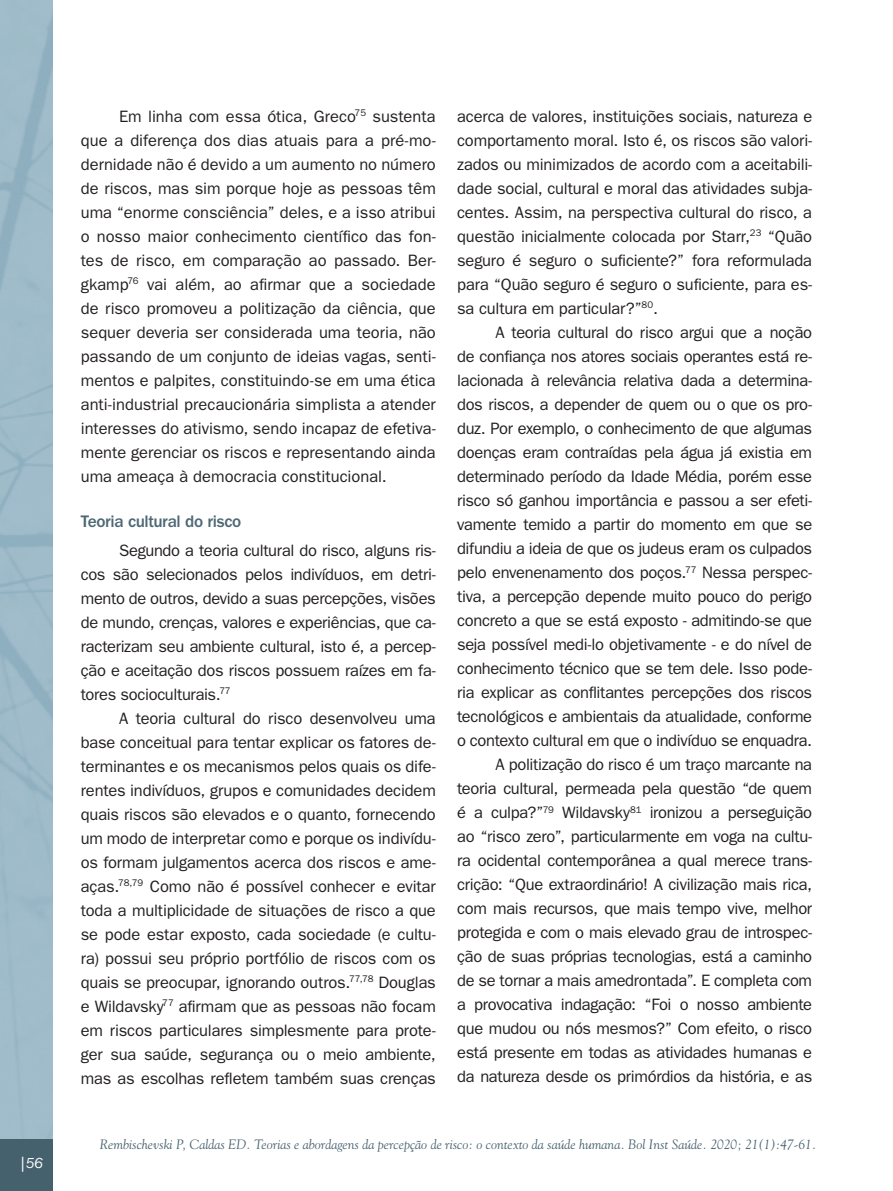
<style>
.page{position:relative;width:893px;height:1191px;background:#fff}
.page>*{position:absolute;margin:0;border:0;box-sizing:border-box;transform-origin:0 0}
.t1{font:500 17.25px "ITC Franklin Gothic Std";letter-spacing:-.025em;color:#4d6875}
.t2{font:16.5px/24px "ITC Franklin Gothic Std";letter-spacing:-.02em;color:#231f20;text-align:justify}
.t3{font:italic 15px "ITC Franklin Gothic Std";color:#fff}
.t4{font:italic 13.5px "Goudy Std";color:#46616e}
</style>
<div class="page">
<div style="left:0;top:1139px;width:53px;height:52px;background:#46616e"></div>
<p class="t3" style="left:19px;top:1154px;width:26px">| 56</p>
<p class="t2" style="left:81px;top:104px;width:357px;text-indent:38px">Em linha com essa ótica, Greco<sup>75</sup> sustenta que a diferença dos dias atuais para a pré-mo&shy;dernidade não é devido a um aumento no número de riscos, mas sim porque hoje as pessoas têm uma “enorme consciência” deles, e a isso atribui o nosso maior conhecimento científico das fon&shy;tes de risco, em comparação ao passado. Ber&shy;gkamp<sup>76</sup> vai além, ao afirmar que a sociedade de risco promoveu a politização da ciência, que sequer deveria ser considerada uma teoria, não passando de um conjunto de ideias vagas, senti&shy;mentos e palpites, constituindo-se em uma ética anti-industrial precaucionária simplista a atender interesses do ativismo, sendo incapaz de efetiva&shy;mente gerenciar os riscos e representando ainda uma ameaça à democracia constitucional.</p>
<p class="t1" style="left:81px;top:512px;width:162px">Teoria cultural do risco</p>
<p class="t2" style="left:81px;top:538px;width:357px;text-indent:38px">Segundo a teoria cultural do risco, alguns ris&shy;cos são selecionados pelos indivíduos, em detri&shy;mento de outros, devido a suas percepções, visões de mundo, crenças, valores e experiências, que ca&shy;racterizam seu ambiente cultural, isto é, a percep&shy;ção e aceitação dos riscos possuem raízes em fa&shy;tores socioculturais.<sup>77</sup></p>
<p class="t2" style="left:81px;top:706px;width:357px;text-indent:38px">A teoria cultural do risco desenvolveu uma base conceitual para tentar explicar os fatores de&shy;terminantes e os mecanismos pelos quais os dife&shy;rentes indivíduos, grupos e comunidades decidem quais riscos são elevados e o quanto, fornecendo um modo de interpretar como e porque os indivídu&shy;os formam julgamentos acerca dos riscos e ame&shy;aças.<sup>78,79</sup> Como não é possível conhecer e evitar toda a multiplicidade de situações de risco a que se pode estar exposto, cada sociedade (e cultu&shy;ra) possui seu próprio portfólio de riscos com os quais se preocupar, ignorando outros.<sup>77,78</sup> Douglas e Wildavsky<sup>77</sup> afirmam que as pessoas não focam em riscos particulares simplesmente para prote&shy;ger sua saúde, segurança ou o meio ambiente, mas as escolhas refletem também suas crenças</p>
<p class="t2" style="left:457px;top:104px;width:357px">acerca de valores, instituições sociais, natureza e comportamento moral. Isto é, os riscos são valori&shy;zados ou minimizados de acordo com a aceitabili&shy;dade social, cultural e moral das atividades subja&shy;centes. Assim, na perspectiva cultural do risco, a questão inicialmente colocada por Starr,<sup>23</sup> “Quão seguro é seguro o suficiente?” fora reformulada para “Quão seguro é seguro o suficiente, para es&shy;sa cultura em particular?”<sup>80</sup>.</p>
<p class="t2" style="left:457px;top:320px;width:357px;text-align:right">A teoria cultural do risco argui que a noção<br>de confiança nos atores sociais operantes está re&shy;lacionada à relevância relativa dada a determina&shy;dos riscos, a depender de quem ou o que os pro&shy;duz. Por exemplo, o conhecimento de que algumas doenças eram contraídas pela água já existia em determinado período da Idade Média, porém esse risco só ganhou importância e passou a ser efeti&shy;vamente temido a partir do momento em que se difundiu a ideia de que os judeus eram os culpados pelo envenenamento dos poços.<sup>77</sup> Nessa perspec&shy;tiva, a percepção depende muito pouco do perigo concreto a que se está exposto - admitindo-se que seja possível medi-lo objetivamente - e do nível de conhecimento técnico que se tem dele. Isso pode&shy;ria explicar as conflitantes percepções dos riscos tecnológicos e ambientais da atualidade, conforme o contexto cultural em que o indivíduo se enquadra.<br>A politização do risco é um traço marcante na teoria cultural, permeada pela questão “de quem é a culpa?”<sup>79</sup> Wildavsky<sup>81</sup> ironizou a perseguição ao “risco zero”, particularmente em voga na cultu&shy;ra ocidental contemporânea a qual merece trans&shy;crição: “Que extraordinário! A civilização mais rica, com mais recursos, que mais tempo vive, melhor protegida e com o mais elevado grau de introspec&shy;ção de suas próprias tecnologias, está a caminho de se tornar a mais amedrontada”. E completa com a provocativa indagação: “Foi o nosso ambiente que mudou ou nós mesmos?” Com efeito, o risco está presente em todas as atividades humanas e da natureza desde os primórdios da história, e as</p>
<p class="t4" style="left:100px;top:1136px;width:718px">Rembischevski P, Caldas ED. Teorias e abordagens da percepção de risco: o contexto da saúde humana. Bol Inst Saúde. 2020; 21(1):47-61.</p>
</div>
